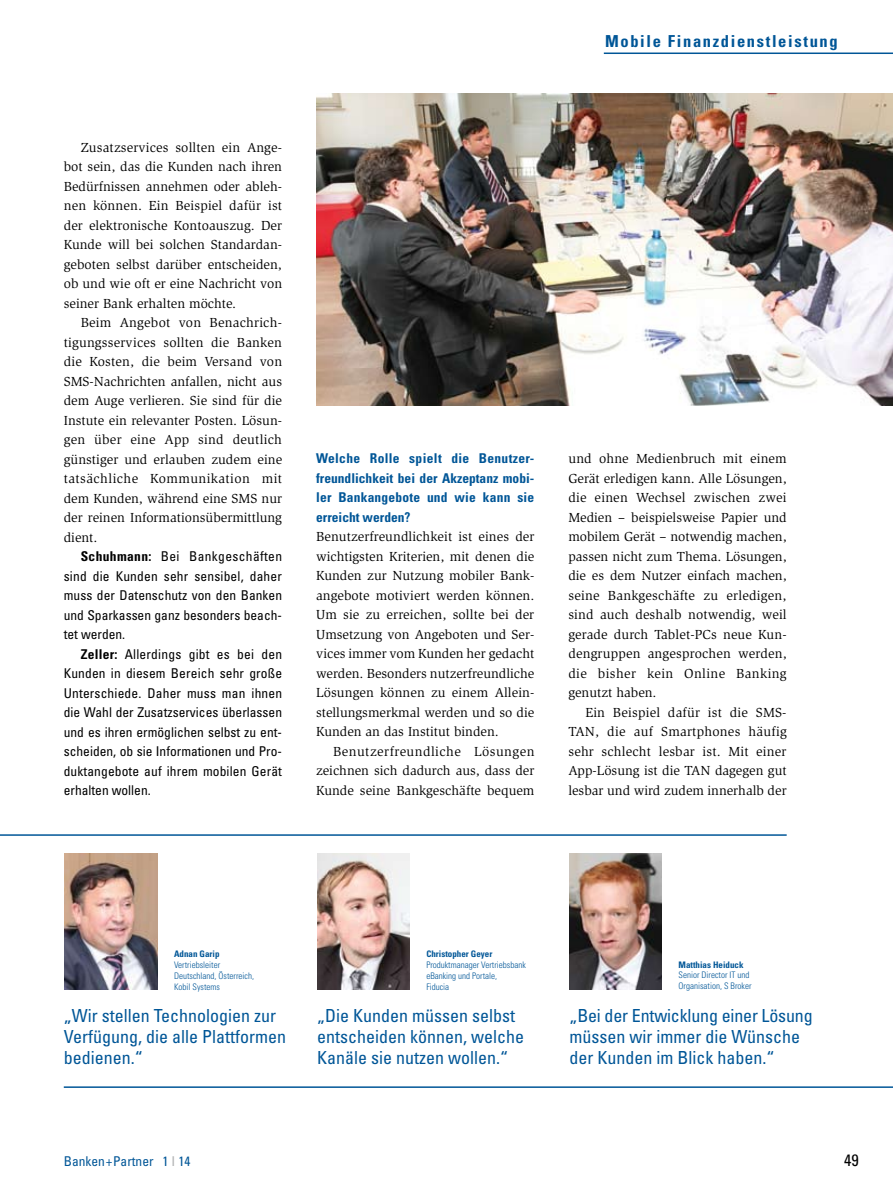
<style>
.page{position:relative;width:893px;height:1191px;background:#fff}
.page>*{position:absolute;margin:0;border:0;box-sizing:border-box;transform-origin:0 0}
.t1{font:condensed 18px/21px "Univers LT Std";color:#005697}
.t2{font:700 condensed 16.5px "Univers LT Std";letter-spacing:.1em;color:#005697}
.t3{font:condensed 16.5px "Univers LT Std";color:#000}
.t4{font:13.5px/19.5px "Slimbach Std";color:#000;text-align:justify}
.t5{font:condensed 13.5px/19.5px "Univers LT Std";color:#000;text-align:justify}
.t6{font:700 condensed 13.5px/19.5px "Univers LT Std";letter-spacing:.015em;color:#005697;text-align:justify}
.t7{font:condensed 13.5px "Univers LT Std";color:#005697}
.t8{font:300 condensed 9px/10.8px "Univers LT Std";color:#005697}
.t9{font:700 condensed 9px "Univers LT Std";color:#005697}
.s1{font-weight:700}
.s2{color:#b1b3b4}
</style>
<div class="page">
<hr style="left:604px;top:53px;width:289px;height:1px;background:#005697">
<hr style="left:64px;top:1086px;width:829px;height:2px;background:#005697">
<hr style="left:0;top:834px;width:787px;height:2px;background:#005697">
<img style="left:65px;top:853px;width:92px;height:136px">
<img style="left:317px;top:853px;width:92px;height:136px">
<img style="left:569px;top:853px;width:93px;height:136px">
<img style="left:316px;top:93px;width:577px;height:312px">
<p class="t2" style="left:605px;top:31px;width:234px">Mobile Finanzdienstleistung</p>
<p class="t4" style="left:64px;top:137px;width:220px;text-indent:17px">Zusatzservices sollten ein Ange&shy;bot sein, das die Kunden nach ihren Bedürfnissen annehmen oder ableh&shy;nen können. Ein Beispiel dafür ist der elektronische Kontoauszug. Der Kunde will bei solchen Standardan&shy;geboten selbst darüber entscheiden, ob und wie oft er eine Nachricht von seiner Bank erhalten möchte.</p>
<p class="t4" style="left:64px;top:313px;width:220px;text-indent:17px">Beim Angebot von Benachrich&shy;tigungsservices sollten die Banken die Kosten, die beim Versand von SMS-Nachrichten anfallen, nicht aus dem Auge verlieren. Sie sind für die Instute ein relevanter Posten. Lösun&shy;gen über eine App sind deutlich günstiger und erlauben zudem eine tatsächliche Kommunikation mit dem Kunden, während eine SMS nur der reinen Informationsübermittlung dient.</p>
<p class="t5" style="left:64px;top:546px;width:220px;text-indent:17px"><span class="s1">Schuhmann:</span> Bei Bankgeschäften sind die Kunden sehr sensibel, daher muss der Datenschutz von den Banken und Sparkassen ganz besonders beach&shy;tet werden.</p>
<p class="t5" style="left:64px;top:644px;width:220px;text-indent:17px"><span class="s1">Zeller:</span> Allerdings gibt es bei den Kunden in diesem Bereich sehr große Unterschiede. Daher muss man ihnen die Wahl der Zusatzservices überlassen und es ihren ermöglichen selbst zu ent&shy;scheiden, ob sie Informationen und Pro&shy;duktangebote auf ihrem mobilen Gerät erhalten wollen.</p>
<p class="t6" style="left:316px;top:449px;width:220px">Welche Rolle spielt die Benutzer&shy;freundlichkeit bei der Akzeptanz mobi&shy;ler Bankangebote und wie kann sie erreicht werden?</p>
<p class="t4" style="left:316px;top:527px;width:220px">Benutzerfreundlichkeit ist eines der wichtigsten Kriterien, mit denen die Kunden zur Nutzung mobiler Bank&shy;angebote motiviert werden können.<br>Um sie zu erreichen, sollte bei der Umsetzung von Angeboten und Ser&shy;vices immer vom Kunden her gedacht werden. Besonders nutzerfreundliche Lösungen können zu einem Allein&shy;stellungsmerkmal werden und so die Kunden an das Institut binden.</p>
<p class="t4" style="left:316px;top:742px;width:220px;text-indent:17px">Benutzerfreundliche Lösungen zeichnen sich dadurch aus, dass der Kunde seine Bankgeschäfte bequem</p>
<p class="t4" style="left:568px;top:449px;width:220px">und ohne Medienbruch mit einem Gerät erledigen kann. Alle Lösungen, die einen Wechsel zwischen zwei Medien – beispielsweise Papier und mobilem Gerät – notwendig machen, passen nicht zum Thema. Lösungen, die es dem Nutzer einfach machen, seine Bankgeschäfte zu erledigen, sind auch deshalb notwendig, weil gerade durch Tablet-PCs neue Kun&shy;dengruppen angesprochen werden, die bisher kein Online Banking genutzt haben.</p>
<p class="t4" style="left:568px;top:702px;width:220px;text-indent:17px">Ein Beispiel dafür ist die SMS-TAN, die auf Smartphones häufig sehr schlecht lesbar ist. Mit einer App-Lösung ist die TAN dagegen gut lesbar und wird zudem innerhalb der</p>
<p class="t9" style="left:174px;top:948px;width:47px">Adnan Garip</p>
<p class="t8" style="left:174px;top:959px;width:81px">Vertriebsleiter<br>Deutschland, Österreich,<br>Kobil Systems</p>
<h1 class="t1" style="left:64px;top:1005px;width:224px">„Wir stellen Technologien zur<br>Verfügung, die alle Plattformen bedienen.“</h1>
<p class="t9" style="left:426px;top:948px;width:67px">Christopher Geyer</p>
<p class="t8" style="left:426px;top:959px;width:101px">Produktmanager Vertriebsbank eBanking und Portale,<br>Fiducia</p>
<h1 class="t1" style="left:317px;top:1005px;width:208px">„Die Kunden müssen selbst entscheiden können, welche<br>Kanäle sie nutzen wollen.“</h1>
<p class="t9" style="left:679px;top:959px;width:66px">Matthias Heiduck</p>
<p class="t8" style="left:679px;top:969px;width:74px">Senior Director IT und<br>Organisation, S Broker</p>
<h1 class="t1" style="left:569px;top:1005px;width:245px">„Bei der Entwicklung einer Lösung müssen wir immer die Wünsche der Kunden im Blick haben.“</h1>
<p class="t7" style="left:64px;top:1152px;width:128px">Banken+Partner 1 <span class="s2">I</span> 14</p>
<p class="t3" style="left:844px;top:1149px;width:16px">49</p>
</div>
